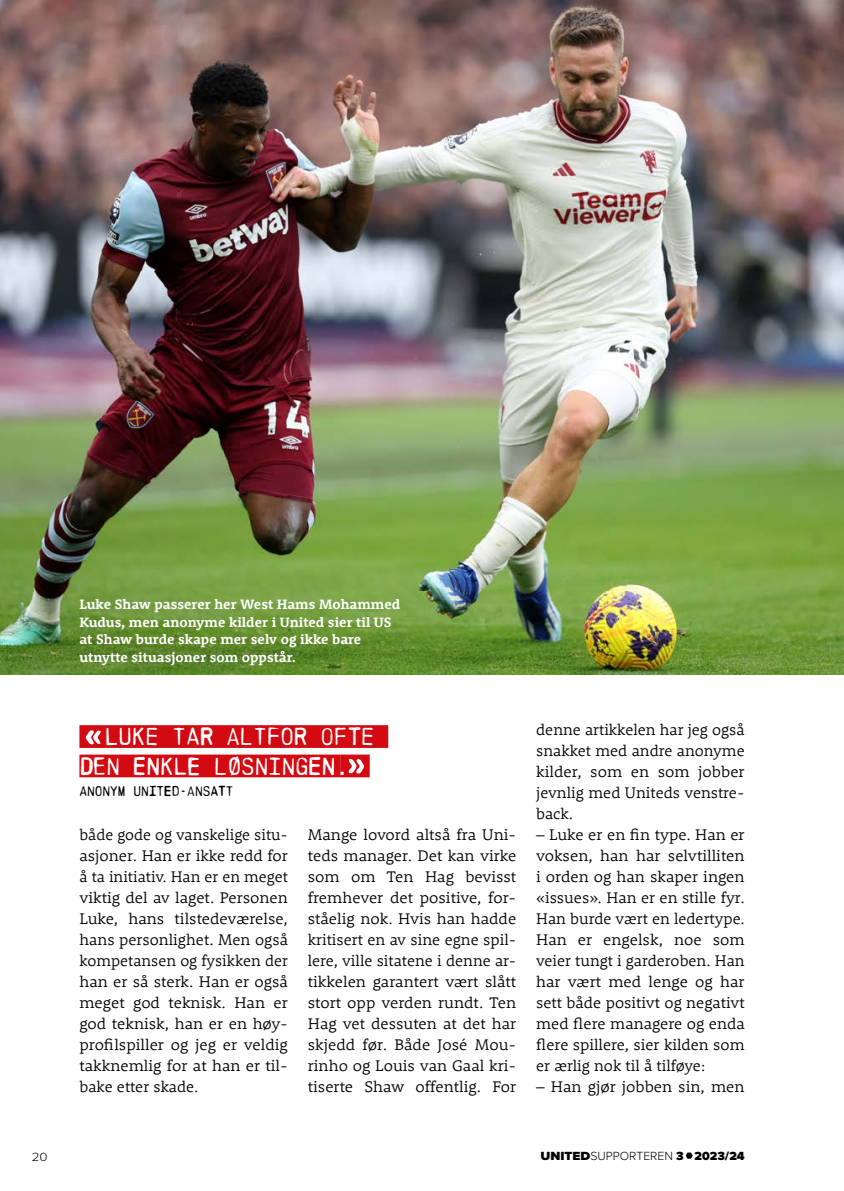
<style>
.page{position:relative;width:844px;height:1191px;background:#fff}
.page>*{position:absolute;margin:0;border:0;box-sizing:border-box;transform-origin:0 0}
.t1{font:24.5px/29.4px "PRINTF";color:#fff}
.t2{font:300 15.75px/21px "Rooney";color:#000;text-align:justify}
.t3{font:700 14px/17.5px "Rooney";color:#fff}
.t4{font:14px "PRINTF";color:#000}
.t5{font:900 12.25px "Proxima Nova";color:#000;scale:1.09 1}
.t6{font:300 12.25px "Proxima Nova";color:#000;scale:1.09 1}
.s1{font-size:52.5px}
.s2{font-weight:300}
</style>
<div class="page">
<svg style="left:685px;top:1152px;width:7px;height:6px"></svg>
<img style="left:0;top:0;width:843px;height:674px">
<div style="left:79px;top:725px;width:26px;height:23px;background:#d30a11"></div>
<div style="left:105px;top:725px;width:283px;height:23px;background:#d30a11"></div>
<div style="left:79px;top:754px;width:262px;height:23px;background:#d30a11"></div>
<div style="left:341px;top:754px;width:28px;height:23px;background:#d30a11"></div>
<p class="t3" style="left:79px;top:595px;width:322px">Luke Shaw passerer her West Hams Mohammed Kudus, men anonyme kilder i United sier til US at Shaw burde skape mer selv og ikke bare utnytte situasjoner som oppstår.</p>
<h1 class="t1" style="left:79px;top:722px;width:297px"><span class="s1">«</span>LUKE TAR ALTFOR OFTE<br>DEN ENKLE LØSNINGEN.<span class="s1">»</span></h1>
<p class="t4" style="left:79px;top:783px;width:156px">ANONYM UNITED-ANSATT</p>
<p class="t2" style="left:79px;top:824px;width:210px">både gode og vanskelige situ&shy;asjoner. Han er ikke redd for å ta initiativ. Han er en meget viktig del av laget. Personen Luke, hans tilstedeværelse, hans personlighet. Men også kompetansen og fysikken der han er så sterk. Han er også meget god teknisk. Han er god teknisk, han er en høy&shy;profilspiller og jeg er veldig takknemlig for at han er til&shy;bake etter skade.</p>
<p class="t2" style="left:308px;top:824px;width:210px">Mange lovord altså fra Uni&shy;teds manager. Det kan virke som om Ten Hag bevisst fremhever det positive, for&shy;ståelig nok. Hvis han hadde kritisert en av sine egne spil&shy;lere, ville sitatene i denne ar&shy;tikkelen garantert vært slått stort opp verden rundt. Ten Hag vet dessuten at det har skjedd før. Både José Mou&shy;rinho og Louis van Gaal kri&shy;tiserte Shaw offentlig. For</p>
<p class="t2" style="left:536px;top:719px;width:210px">denne artikkelen har jeg også snakket med andre anonyme kilder, som en som jobber jevnlig med Uniteds venstre&shy;back.</p>
<p class="t2" style="left:536px;top:824px;width:210px">– Luke er en fin type. Han er voksen, han har selvtilliten i orden og han skaper ingen «issues». Han er en stille fyr.<br>Han burde vært en ledertype.<br>Han er engelsk, noe som veier tungt i garderoben. Han har vært med lenge og har sett både positivt og negativt med flere managere og enda flere spillere, sier kilden som er ærlig nok til å tilføye:</p>
<p class="t2" style="left:536px;top:1076px;width:210px">– Han gjør jobben sin, men</p>
<p class="t6" style="left:32px;top:1147px;width:16px">20</p>
<p class="t5" style="left:540px;top:1146px;width:189px">UNITED<span class="s2">SUPPORTEREN</span> 3 2023/24</p>
</div>
